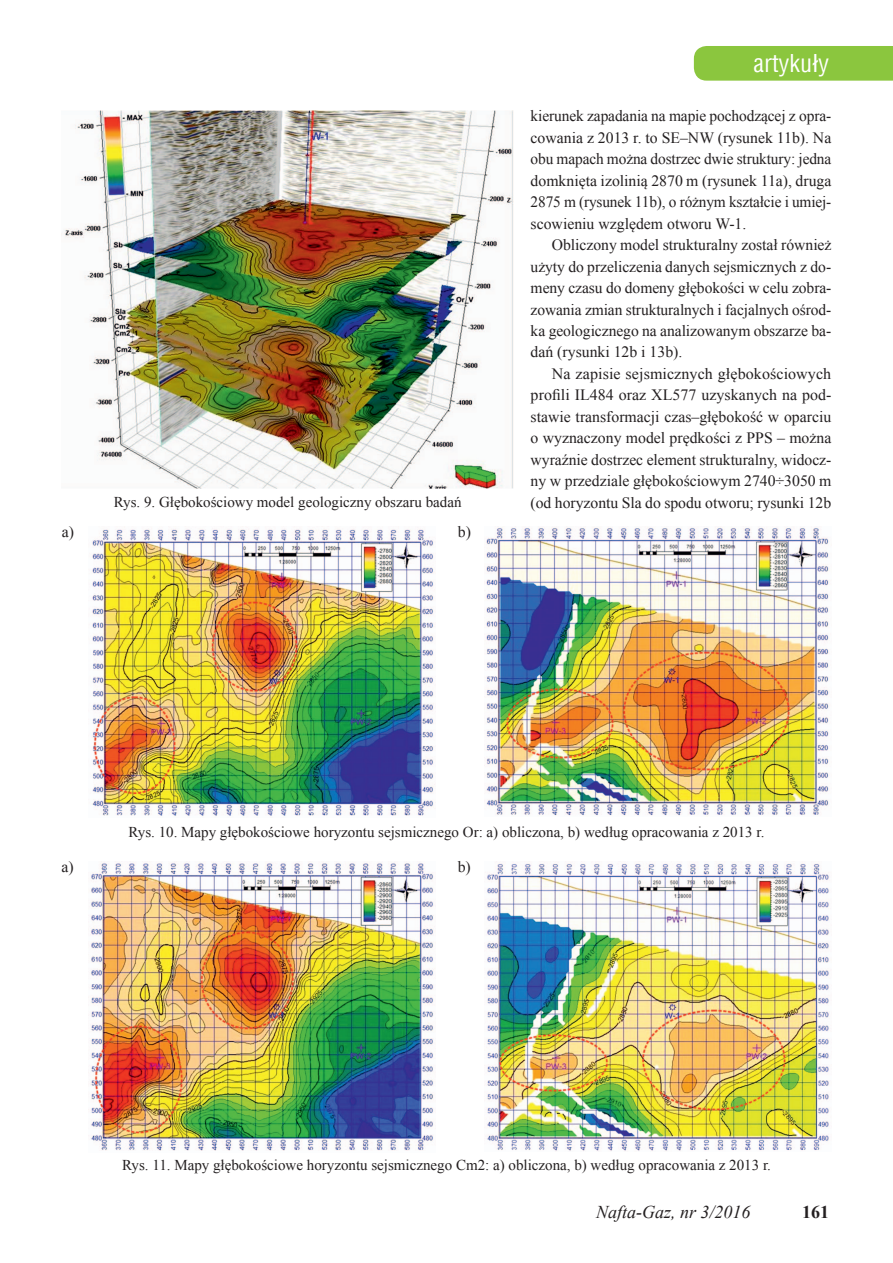
<style>
.page{position:relative;width:893px;height:1263px;background:#fff}
.page>*{position:absolute;margin:0;border:0;box-sizing:border-box;transform-origin:0 0}
.t1{font:24px "Switzerland Condensed";color:#fff}
.t2{font:italic 18px "Times New Roman";color:#231f20}
.t3{font:700 18px "Times New Roman";color:#231f20}
.t4{font:15.75px/21.5px "Times New Roman";color:#231f20;text-align:justify}
.t5{font:15px "Times New Roman";color:#231f20}
</style>
<div class="page">
<div style="left:694px;top:46px;width:199px;height:35px;background:#8bc63e"></div>
<img style="left:64px;top:111px;width:450px;height:377px">
<img style="left:92px;top:528px;width:343px;height:288px">
<img style="left:484px;top:526px;width:345px;height:290px">
<img style="left:90px;top:861px;width:344px;height:290px">
<img style="left:487px;top:861px;width:342px;height:290px">
<p class="t5" style="left:114px;top:492px;width:349px">Rys. 9. Głębokościowy model geologiczny obszaru badań</p>
<p class="t4" style="left:62px;top:521px;width:14px">a)</p>
<p class="t4" style="left:458px;top:521px;width:15px">b)</p>
<h1 class="t1" style="left:754px;top:48px;width:77px">artykuły</h1>
<p class="t4" style="left:531px;top:105px;width:302px">kierunek zapadania na mapie pochodzącej z opra&shy;cowania z 2013 r. to SE–NW (rysunek 11b). Na obu mapach można dostrzec dwie struktury: jedna domknięta izolinią 2870 m (rysunek 11a), druga 2875 m (rysunek 11b), o różnym kształcie i umiej&shy;scowieniu względem otworu W-1.</p>
<p class="t4" style="left:531px;top:234px;width:302px;text-indent:21px">Obliczony model strukturalny został również użyty do przeliczenia danych sejsmicznych z do&shy;meny czasu do domeny głębokości w celu zobra&shy;zowania zmian strukturalnych i facjalnych ośrod&shy;ka geologicznego na analizowanym obszarze ba&shy;dań (rysunki 12b i 13b).</p>
<p class="t4" style="left:531px;top:363px;width:302px;text-indent:21px">Na zapisie sejsmicznych głębokościowych profili IL484 oraz XL577 uzyskanych na pod&shy;stawie transformacji czas–głębokość w oparciu o wyznaczony model prędkości z PPS – można wyraźnie dostrzec element strukturalny, widocz&shy;ny w przedziale głębokościowym 2740÷3050 m (od horyzontu Sla do spodu otworu; rysunki 12b</p>
<p class="t5" style="left:128px;top:822px;width:637px">Rys. 10. Mapy głębokościowe horyzontu sejsmicznego Or: a) obliczona, b) według opracowania z 2013 r.</p>
<p class="t4" style="left:62px;top:856px;width:14px">a)</p>
<p class="t4" style="left:458px;top:856px;width:15px">b)</p>
<p class="t5" style="left:122px;top:1155px;width:650px">Rys. 11. Mapy głębokościowe horyzontu sejsmicznego Cm2: a) obliczona, b) według opracowania z 2013 r.</p>
<p class="t2" style="left:596px;top:1200px;width:156px">Nafta-Gaz, nr 3/2016</p>
<p class="t3" style="left:802px;top:1199px;width:28px">161</p>
</div>
